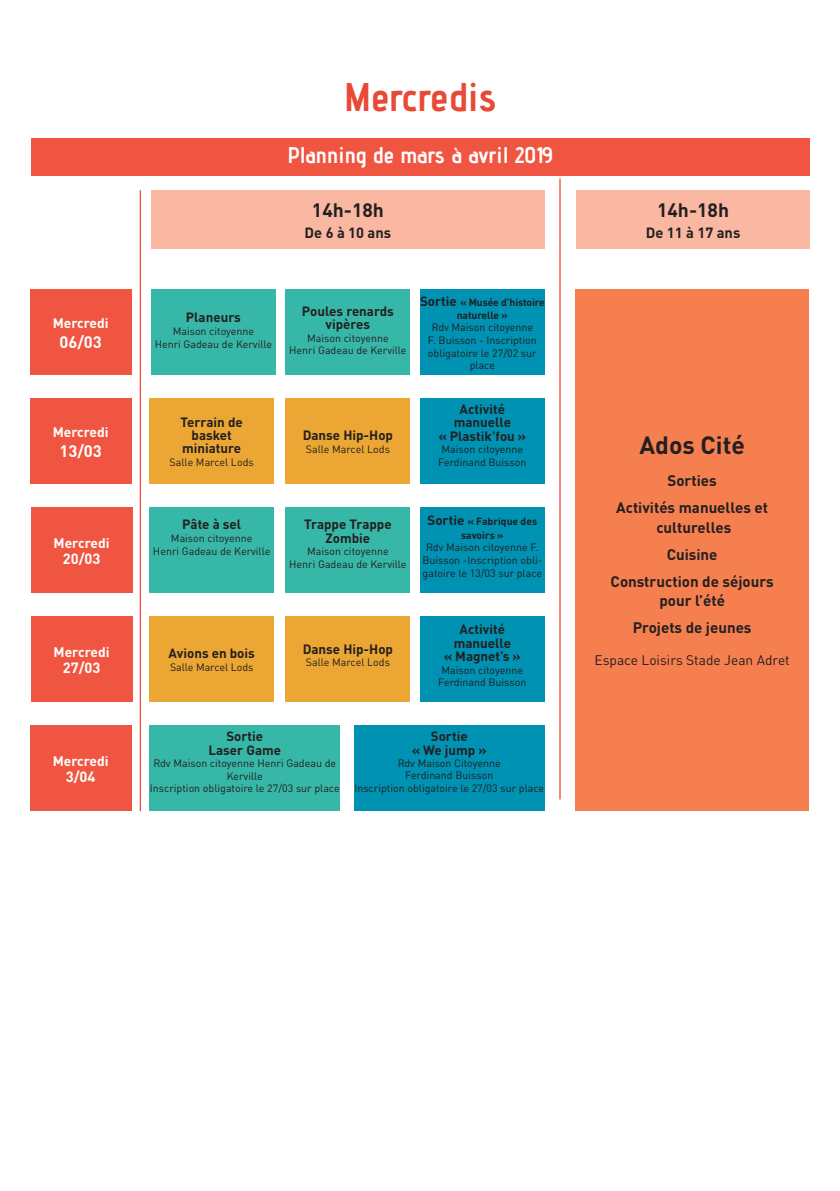
<style>
.page{position:relative;width:840px;height:1191px;background:#fff}
.page>*{position:absolute;margin:0;border:0;box-sizing:border-box;transform-origin:0 0}
.t1{font:700 40px "Advent Pro";color:#e94a38}
.t2{font:700 24.8px "DINOT";color:#231f20}
.t3{font:700 22.6px "Advent Pro";color:#fff}
.t4{font:700 19.2px "DINOT";color:#231f20}
.t5{font:700 16.4px "DINOT";color:#fff}
.t6{font:700 15px/27px "DINOT";color:#231f20;text-align:center}
.t7{font:700 14.6px "DINOT";color:#231f20}
.t8{font:700 14.6px "DINOT";color:#fff}
.t9{font:700 13.8px "DINOT";color:#fff}
.t10{font:13.8px "DINOT";color:#231f20}
.t11{font:700 13.4px/13.4px "DINOT";color:#231f20;text-align:center}
.t12{font:10.6px/12.6px "DINOT";color:#231f20;text-align:center}
.t13{font:700 10.2px/13.4px "DINOT";letter-spacing:-.01em;color:#231f20;text-align:center}
.s1{font-size:13.4px}
</style>
<div class="page">
<div style="left:30px;top:289px;width:101px;height:86px;background:#f05541"></div>
<div style="left:31px;top:507px;width:101px;height:86px;background:#f05541"></div>
<div style="left:31px;top:616px;width:101px;height:86px;background:#f05541"></div>
<div style="left:151px;top:190px;width:393px;height:59px;background:#fab8a2"></div>
<div style="left:576px;top:190px;width:233px;height:59px;background:#fab8a2"></div>
<div style="left:31px;top:138px;width:777px;height:37px;background:#f05541"></div>
<div style="left:30px;top:398px;width:101px;height:86px;background:#f05541"></div>
<div style="left:30px;top:725px;width:101px;height:86px;background:#f05541"></div>
<div style="left:575px;top:289px;width:233px;height:522px;background:#f57f4f"></div>
<div style="left:420px;top:289px;width:124px;height:86px;background:#0092b3"></div>
<div style="left:285px;top:398px;width:125px;height:86px;background:#eba633"></div>
<div style="left:149px;top:398px;width:125px;height:86px;background:#eba633"></div>
<div style="left:420px;top:398px;width:124px;height:86px;background:#0092b3"></div>
<div style="left:420px;top:507px;width:124px;height:86px;background:#0092b3"></div>
<div style="left:285px;top:289px;width:125px;height:86px;background:#37b7a8"></div>
<div style="left:149px;top:507px;width:125px;height:86px;background:#37b7a8"></div>
<div style="left:149px;top:616px;width:125px;height:86px;background:#eba633"></div>
<div style="left:420px;top:616px;width:124px;height:86px;background:#0092b3"></div>
<div style="left:149px;top:725px;width:191px;height:86px;background:#37b7a8"></div>
<div style="left:353px;top:725px;width:191px;height:86px;background:#0092b3"></div>
<hr style="left:140px;top:190px;width:1px;height:621px;background:#f05541">
<hr style="left:559px;top:179px;width:1px;height:620px;background:#f05541">
<div style="left:151px;top:289px;width:124px;height:86px;background:#37b7a8"></div>
<div style="left:285px;top:507px;width:125px;height:86px;background:#37b7a8"></div>
<div style="left:285px;top:616px;width:125px;height:86px;background:#eba633"></div>
<p class="t9" style="left:53px;top:314px;width:57px">Mercredi</p>
<p class="t5" style="left:59px;top:331px;width:44px">06/03</p>
<p class="t9" style="left:53px;top:423px;width:57px">Mercredi</p>
<p class="t5" style="left:59px;top:440px;width:44px">13/03</p>
<p class="t9" style="left:54px;top:533px;width:57px">Mercredi</p>
<p class="t8" style="left:63px;top:549px;width:39px">20/03</p>
<p class="t9" style="left:54px;top:642px;width:57px">Mercredi</p>
<p class="t8" style="left:63px;top:658px;width:39px">27/03</p>
<p class="t9" style="left:53px;top:751px;width:57px">Mercredi</p>
<p class="t8" style="left:66px;top:767px;width:31px">3/04</p>
<p class="t1" style="left:344px;top:72px;width:153px">Mercredis</p>
<p class="t3" style="left:287px;top:142px;width:266px">Planning de mars à avril 2019</p>
<p class="t4" style="left:312px;top:197px;width:73px">14h-18h</p>
<p class="t7" style="left:304px;top:223px;width:88px">De 6 à 10 ans</p>
<p class="t11" style="left:186px;top:310px;width:56px">Planeurs</p>
<p class="t12" style="left:155px;top:325px;width:119px">Maison citoyenne<br>Henri Gadeau de Kerville</p>
<p class="t11" style="left:180px;top:415px;width:64px">Terrain de basket miniature</p>
<p class="t12" style="left:169px;top:456px;width:86px">Salle Marcel Lods</p>
<p class="t11" style="left:302px;top:304px;width:93px">Poules renards vipères</p>
<p class="t12" style="left:289px;top:331px;width:119px">Maison citoyenne<br>Henri Gadeau de Kerville</p>
<p class="t11" style="left:302px;top:428px;width:92px">Danse Hip-Hop</p>
<p class="t12" style="left:305px;top:442px;width:86px">Salle Marcel Lods</p>
<p class="t13" style="left:420px;top:295px;width:126px"><span class="s1">Sortie</span> « Musée d’histoire naturelle »</p>
<p class="t12" style="left:427px;top:321px;width:110px">Rdv Maison citoyenne<br>F. Buisson - Inscription obligatoire le 27/02 sur place</p>
<p class="t11" style="left:438px;top:402px;width:89px">Activité manuelle<br>« Plastik’fou »</p>
<p class="t12" style="left:438px;top:443px;width:90px">Maison citoyenne<br>Ferdinand Buisson</p>
<p class="t11" style="left:182px;top:517px;width:60px">Pâte à sel</p>
<p class="t12" style="left:153px;top:532px;width:119px">Maison citoyenne<br>Henri Gadeau de Kerville</p>
<p class="t11" style="left:168px;top:646px;width:88px">Avions en bois</p>
<p class="t12" style="left:170px;top:660px;width:85px">Salle Marcel Lods</p>
<p class="t11" style="left:304px;top:517px;width:89px">Trappe Trappe<br>Zombie</p>
<p class="t12" style="left:289px;top:545px;width:119px">Maison citoyenne<br>Henri Gadeau de Kerville</p>
<p class="t13" style="left:427px;top:515px;width:111px"><span class="s1">Sortie</span> « Fabrique des savoirs »</p>
<p class="t12" style="left:422px;top:541px;width:121px">Rdv Maison citoyenne F.<br>Buisson -Inscription obli&shy;gatoire le 13/03 sur place</p>
<p class="t11" style="left:302px;top:642px;width:92px">Danse Hip-Hop</p>
<p class="t12" style="left:305px;top:656px;width:86px">Salle Marcel Lods</p>
<p class="t11" style="left:443px;top:622px;width:79px">Activité manuelle<br>« Magnet’s »</p>
<p class="t12" style="left:438px;top:663px;width:90px">Maison citoyenne<br>Ferdinand Buisson</p>
<p class="t11" style="left:208px;top:729px;width:74px">Sortie<br>Laser Game</p>
<p class="t12" style="left:150px;top:757px;width:191px">Rdv Maison citoyenne Henri Gadeau de<br>Kerville<br>Inscription obligatoire le 27/03 sur place</p>
<p class="t11" style="left:411px;top:729px;width:76px">Sortie<br>« We jump »</p>
<p class="t12" style="left:354px;top:756px;width:191px">Rdv Maison Citoyenne<br>Ferdinand Buisson<br>Inscription obligatoire le 27/03 sur place</p>
<p class="t4" style="left:656px;top:197px;width:73px">14h-18h</p>
<p class="t7" style="left:645px;top:223px;width:96px">De 11 à 17 ans</p>
<p class="t2" style="left:639px;top:429px;width:107px">Ados Cité</p>
<p class="t6" style="left:615px;top:467px;width:153px">Sorties<br>Activités manuelles et</p>
<p class="t6" style="left:610px;top:513px;width:164px">culturelles<br>Cuisine<br>Construction de séjours</p>
<p class="t6" style="left:632px;top:586px;width:120px">pour l’été<br>Projets de jeunes</p>
<p class="t10" style="left:594px;top:652px;width:197px">Espace Loisirs Stade Jean Adret</p>
</div>
